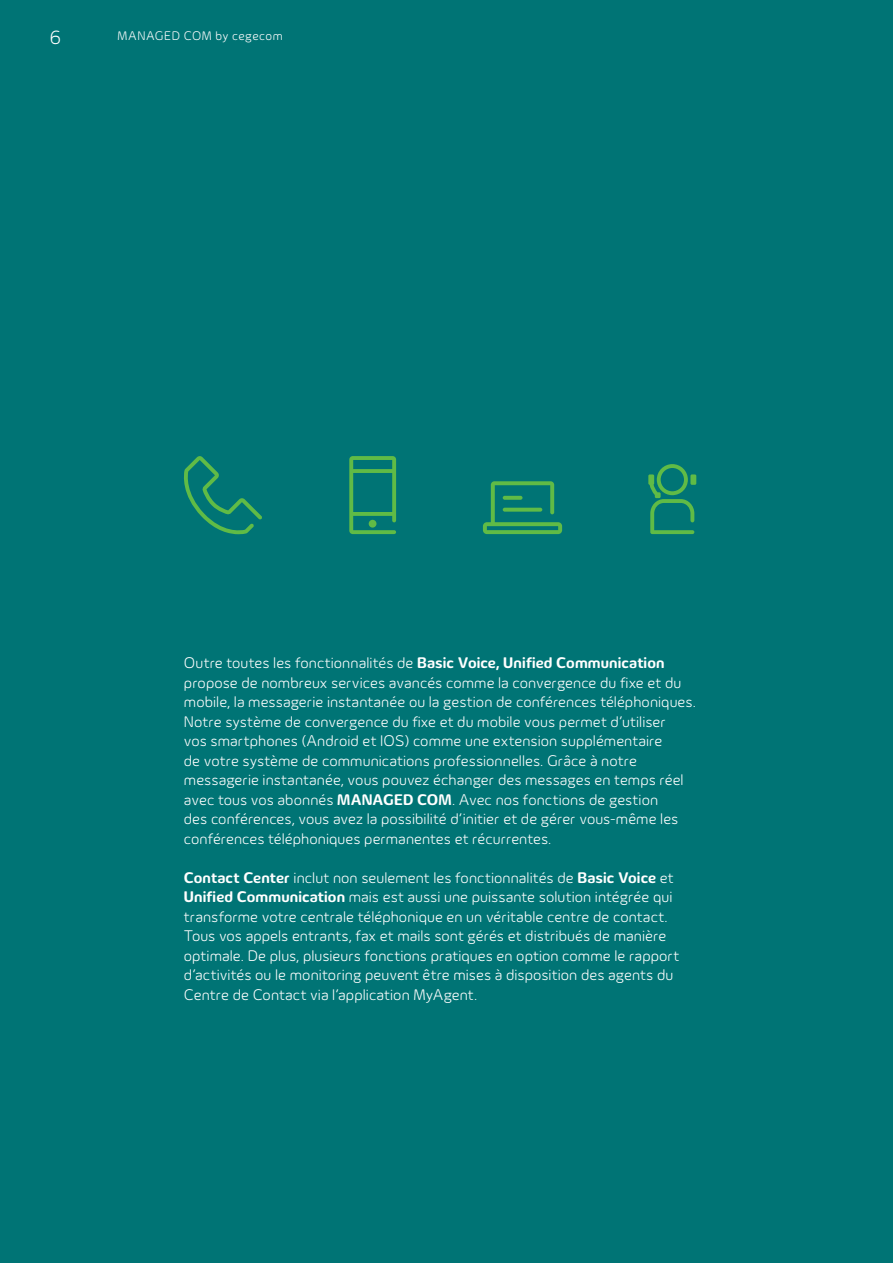
<style>
.page{position:relative;width:893px;height:1263px;background:#007475}
.page>*{position:absolute;margin:0;border:0;box-sizing:border-box;transform-origin:0 0}
.t1{font:300 19.5px "Innogy";color:#fff}
.Body_copy_Light_10_5{font:300 15.75px/19.5px "Innogy";letter-spacing:.005em;color:#fff}
.t2{font:300 12.75px "Innogy";letter-spacing:.04em;color:#fff}
.s1{font-weight:700}
</style>
<div class="page">
<svg style="left:184px;top:456px;width:78px;height:78px"></svg>
<svg style="left:483px;top:481px;width:79px;height:53px"></svg>
<svg style="left:349px;top:456px;width:47px;height:78px"></svg>
<svg style="left:648px;top:464px;width:47px;height:70px"></svg>
<p class="t1" style="left:50px;top:27px;width:13px">6</p>
<p class="t2" style="left:117px;top:28px;width:167px">MANAGED COM by cegecom</p>
<p class="Body_copy_Light_10_5" style="left:184px;top:653px;width:513px">Outre toutes les fonctionnalités de <span class="s1">Basic Voice, Unified Communication </span>propose de nombreux services avancés comme la convergence du fixe et du mobile, la messagerie instantanée ou la gestion de conférences téléphoniques.<br>Notre système de convergence du fixe et du mobile vous permet d’utiliser<br>vos smartphones (Android et IOS) comme une extension supplémentaire<br>de votre système de communications professionnelles. Grâce à notre messagerie instantanée, vous pouvez échanger des messages en temps réel avec tous vos abonnés <span class="s1">MANAGED COM</span>. Avec nos fonctions de gestion<br>des conférences, vous avez la possibilité d’initier et de gérer vous-même les conférences téléphoniques permanentes et récurrentes.</p>
<p class="Body_copy_Light_10_5" style="left:184px;top:868px;width:497px"><span class="s1">Contact Center</span> inclut non seulement les fonctionnalités de <span class="s1">Basic Voice</span> et <span class="s1">Unified Communication</span> mais est aussi une puissante solution intégrée qui transforme votre centrale téléphonique en un véritable centre de contact.<br>Tous vos appels entrants, fax et mails sont gérés et distribués de manière optimale. De plus, plusieurs fonctions pratiques en option comme le rapport d’activités ou le monitoring peuvent être mises à disposition des agents du Centre de Contact via l’application MyAgent.</p>
</div>
